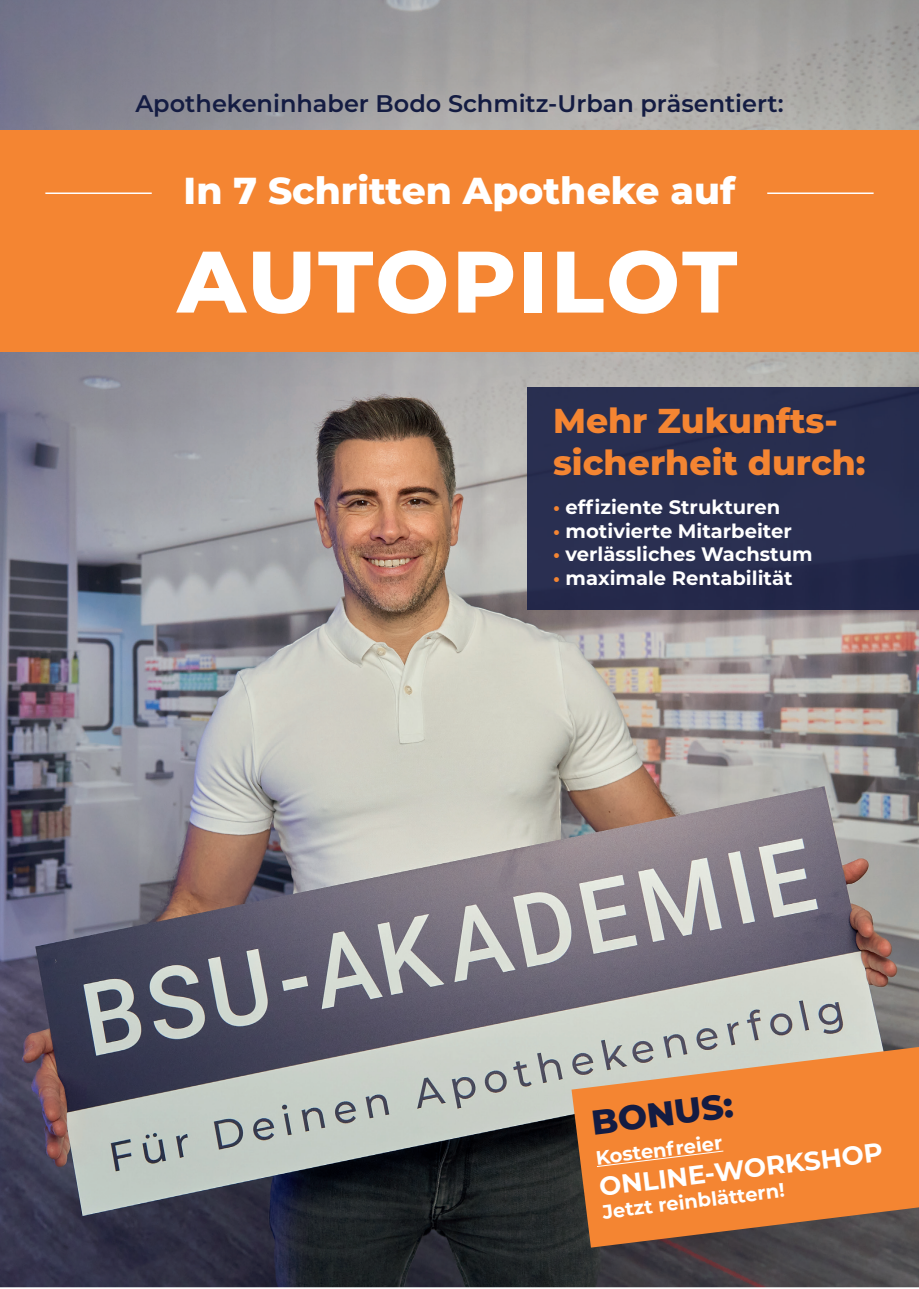
<style>
.page{position:relative;width:919px;height:1289px;background:#fff}
.page>*{position:absolute;margin:0;border:0;box-sizing:border-box;transform-origin:0 0}
.t1{font:800 87px "Montserrat";letter-spacing:.025em;color:#fff}
.t2{font:800 37.5px "Montserrat";color:#fff}
.t3{font:800 34.5px/41.4px "Montserrat";color:#f48532}
.t4{font:800 34.5px "Montserrat";color:#141c42}
.t5{font:700 26.25px "Montserrat";color:#fff}
.t6{font:600 24px "Montserrat";color:#141c42}
.t7{font:700 19.5px "Montserrat";color:#fff}
.s1{color:#f48532}
</style>
<div class="page">
<img style="left:0;top:352px;width:918px;height:935px">
<img style="left:0;top:0;width:918px;height:131px">
<div style="left:0;top:131px;width:918px;height:221px;background:#f48532"></div>
<hr style="left:45px;top:192px;width:107px;height:2px;background:#fff">
<hr style="left:767px;top:192px;width:106px;height:2px;background:#fff">
<svg style="left:571px;top:1046px;width:347px;height:201px;background:#d98444"></svg>
<svg style="left:596px;top:1149px;width:128px;height:18px;background:#f48b3d"></svg>
<div style="left:527px;top:388px;width:391px;height:221px;background:#292f50"></div>
<p class="t6" style="left:135px;top:87px;width:649px">Apothekeninhaber Bodo Schmitz-Urban präsentiert:</p>
<h2 class="t2" style="left:184px;top:163px;width:553px">In 7 Schritten Apotheke auf</h2>
<h1 class="t1" style="left:177px;top:218px;width:561px">AUTOPILOT</h1>
<h3 class="t3" style="left:553px;top:398px;width:314px">Mehr Zukunfts&shy;sicherheit durch:</h3>
<p class="t7" style="left:553px;top:493px;width:229px"><span class="s1">•</span> effiziente Strukturen</p>
<p class="t7" style="left:553px;top:516px;width:240px"><span class="s1">•</span> motivierte Mitarbeiter</p>
<p class="t7" style="left:553px;top:540px;width:261px"><span class="s1">•</span> verlässliches Wachstum</p>
<p class="t7" style="left:553px;top:563px;width:241px"><span class="s1">•</span> maximale Rentabilität</p>
<h3 class="t4" style="left:588px;top:1097px;width:144px;rotate:-7deg">BONUS:</h3>
<p class="t7" style="left:594px;top:1143px;width:129px;rotate:-7deg">Kostenfreier</p>
<h3 class="t5" style="left:597px;top:1167px;width:287px;rotate:-7deg">ONLINE-WORKSHOP</h3>
<p class="t7" style="left:601px;top:1198px;width:185px;rotate:-7deg">Jetzt reinblättern!</p>
</div>
